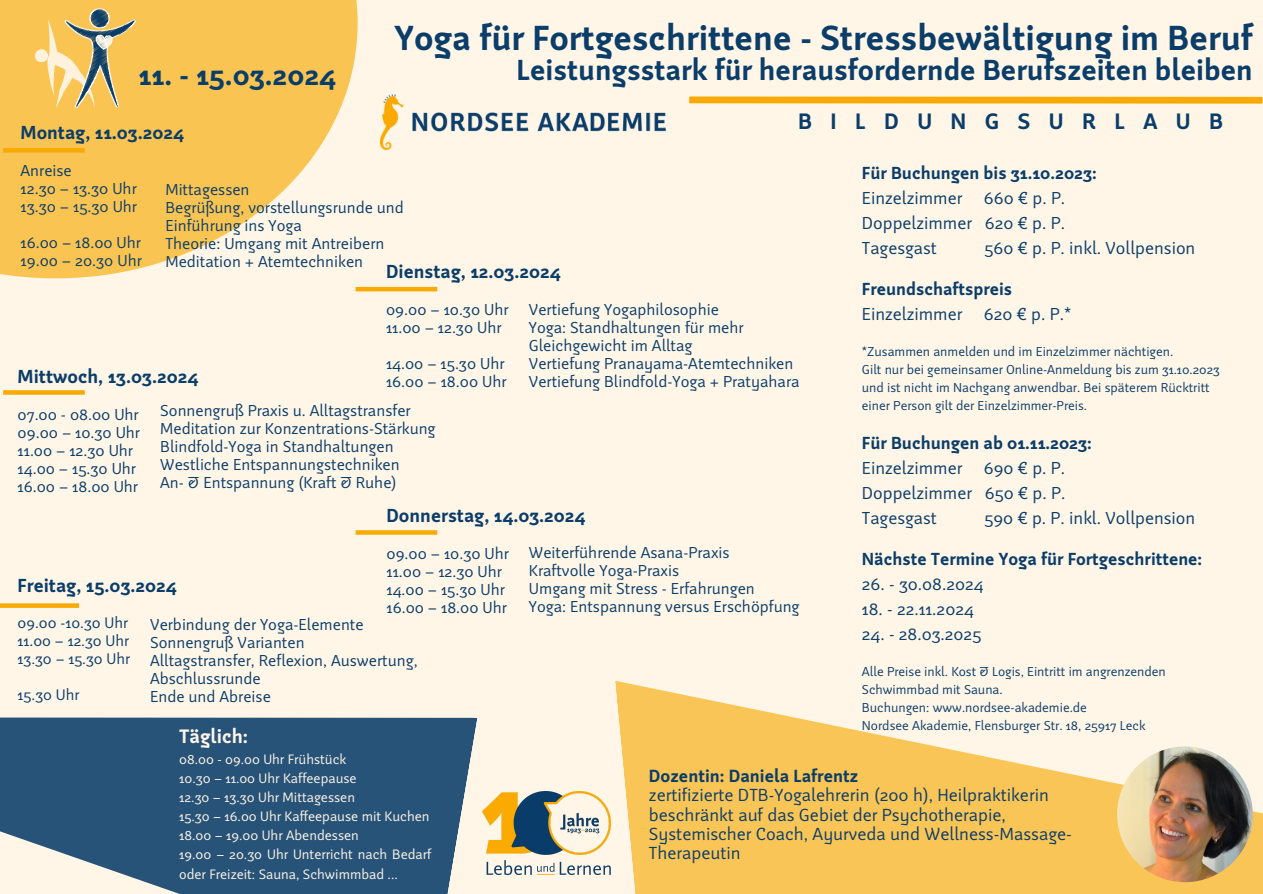
<style>
.page{position:relative;width:1263px;height:894px;background:#fff}
.page>*{position:absolute;margin:0;border:0;box-sizing:border-box;transform-origin:0 0}
.t1{font:700 36px "Weitalic";color:#0b3d69}
.t2{font:700 30px "Weitalic";color:#0b3d69}
.t3{font:700 23.1px "Weitalic";letter-spacing:.8em;color:#0b3d69}
.t4{font:700 20.1px "Weitalic";color:#fff6e8}
.t5{font:700 19.5px "Weitalic";color:#0b3d69}
.t6{font:18.15px/19.2px "Weitalic";color:#0b3d69}
.t7{font:18px/25px "Weitalic";color:#0b3d69}
.t8{font:700 18px "Weitalic";color:#0b3d69}
.t9{font:16.5px/18px "Weitalic";color:#0b3d69}
.t10{font:15.9px/18px "Weitalic";color:#0b3d69}
.t11{font:14.25px/19px "Weitalic";color:#fff6e8}
.t12{font:13.5px/18px "Weitalic";color:#0b3d69}
.s1{font-weight:700}
</style>
<div class="page">
<div style="left:0;top:0;width:1263px;height:893px;background:#fff6e8"></div>
<svg style="left:0;top:0;width:357px;height:278px;fill:#fac453"></svg>
<div style="left:689px;top:96px;width:573px;height:8px;background:#f8a902"></div>
<hr style="left:3px;top:148px;width:82px;height:4px;background:#f8a902">
<hr style="left:356px;top:287px;width:81px;height:4px;background:#f8a902">
<svg style="left:3px;top:390px;width:82px;height:4px"></svg>
<svg style="left:356px;top:530px;width:81px;height:4px"></svg>
<svg style="left:0;top:603px;width:79px;height:4px"></svg>
<svg style="left:0;top:717px;width:477px;height:176px;background:#3c6282"></svg>
<svg style="left:615px;top:681px;width:648px;height:212px;fill:#fac557"></svg>
<img style="left:482px;top:791px;width:128px;height:83px">
<svg style="left:35px;top:8px;width:100px;height:100px;background:#debc6f"></svg>
<img style="left:1117px;top:746px;width:136px;height:135px;border-radius:50%">
<img style="left:381px;top:94px;width:285px;height:55px">
<h4 class="t2" style="left:138px;top:57px;width:199px">11. - 15.03.2024</h4>
<p class="t1" style="left:395px;top:15px;width:859px">Yoga für Fortgeschrittene - Stressbewältigung im Beruf</p>
<p class="t2" style="left:517px;top:51px;width:738px">Leistungsstark für herausfordernde Berufszeiten bleiben</p>
<h3 class="t3" style="left:798px;top:107px;width:426px">BILDUNGSURLAUB</h3>
<p class="t5" style="left:21px;top:120px;width:165px">Montag, 11.03.2024</p>
<p class="t9" style="left:21px;top:161px;width:118px">Anreise<br>12.30 – 13.30 Uhr<br>13.30 – 15.30 Uhr</p>
<h1 class="t9" style="left:21px;top:233px;width:123px">16.00 – 18.00 Uhr<br>19.00 – 20.30 Uhr</h1>
<h5 class="t7" style="left:862px;top:159px;width:236px"><span class="s1">Für Buchungen bis 31.10.2023:<br></span>Einzelzimmer 660 € p. P.<br>Doppelzimmer 620 € p. P.<br>Tagesgast</h5>
<h3 class="t9" style="left:165px;top:180px;width:240px">Mittagessen<br>Begrüßung, vorstellungsrunde und<br>Einführung ins Yoga<br>Theorie: Umgang mit Antreibern<br>Meditation + Atemtechniken</h3>
<h5 class="t5" style="left:386px;top:259px;width:176px">Dienstag, 12.03.2024</h5>
<h5 class="t9" style="left:386px;top:300px;width:124px">09.00 – 10.30 Uhr<br>11.00 – 12.30 Uhr</h5>
<h1 class="t9" style="left:386px;top:354px;width:122px">14.00 – 15.30 Uhr<br>16.00 – 18.00 Uhr</h1>
<h5 class="t7" style="left:984px;top:234px;width:212px">560 € p. P. inkl. Vollpension</h5>
<h5 class="t7" style="left:862px;top:275px;width:211px"><span class="s1">Freundschaftspreis<br></span>Einzelzimmer 620 € p. P.*</h5>
<h3 class="t12" style="left:862px;top:342px;width:313px">*Zusammen anmelden und im Einzelzimmer nächtigen.</h3>
<h5 class="t12" style="left:862px;top:360px;width:359px">Gilt nur bei gemeinsamer Online-Anmeldung bis zum 31.10.2023 und ist nicht im Nachgang anwendbar. Bei späterem Rücktritt einer Person gilt der Einzelzimmer-Preis.</h5>
<h5 class="t7" style="left:862px;top:429px;width:232px"><span class="s1">Für Buchungen ab 01.11.2023:<br></span>Einzelzimmer 690 € p. P.<br>Doppelzimmer 650 € p. P.<br>Tagesgast</h5>
<p class="t9" style="left:529px;top:300px;width:266px">Vertiefung Yogaphilosophie<br>Yoga: Standhaltungen für mehr<br>Gleichgewicht im Alltag<br>Vertiefung Pranayama-Atemtechniken</p>
<h2 class="t5" style="left:18px;top:364px;width:182px">Mittwoch, 13.03.2024</h2>
<p class="t9" style="left:529px;top:372px;width:272px">Vertiefung Blindfold-Yoga + Pratyahara</p>
<h4 class="t9" style="left:18px;top:405px;width:124px">07.00 - 08.00 Uhr<br>09.00 – 10.30 Uhr<br>11.00 – 12.30 Uhr<br>14.00 – 15.30 Uhr<br>16.00 – 18.00 Uhr</h4>
<h4 class="t9" style="left:160px;top:401px;width:277px">Sonnengruß Praxis u. Alltagstransfer Meditation zur Konzentrations-Stärkung Blindfold-Yoga in Standhaltungen Westliche Entspannungstechniken<br>An- &amp; Entspannung (Kraft &amp; Ruhe)</h4>
<p class="t5" style="left:387px;top:503px;width:200px">Donnerstag, 14.03.2024</p>
<p class="t9" style="left:387px;top:543px;width:124px">09.00 – 10.30 Uhr<br>11.00 – 12.30 Uhr<br>14.00 – 15.30 Uhr<br>16.00 – 18.00 Uhr</p>
<h4 class="t9" style="left:529px;top:543px;width:272px">Weiterführende Asana-Praxis<br>Kraftvolle Yoga-Praxis<br>Umgang mit Stress - Erfahrungen<br>Yoga: Entspannung versus Erschöpfung</h4>
<h5 class="t7" style="left:984px;top:504px;width:212px">590 € p. P. inkl. Vollpension</h5>
<h5 class="t8" style="left:862px;top:547px;width:342px">Nächste Termine Yoga für Fortgeschrittene:</h5>
<h5 class="t7" style="left:862px;top:570px;width:123px">26. - 30.08.2024</h5>
<h5 class="t7" style="left:862px;top:595px;width:113px">18. - 22.11.2024</h5>
<h5 class="t7" style="left:862px;top:620px;width:121px">24. - 28.03.2025</h5>
<p class="t12" style="left:862px;top:662px;width:305px">Alle Preise inkl. Kost &amp; Logis, Eintritt im angrenzenden<br>Schwimmbad mit Sauna.</p>
<p class="t12" style="left:862px;top:698px;width:227px">Buchungen: www.nordsee-akademie.de</p>
<p class="t12" style="left:862px;top:716px;width:285px">Nordsee Akademie, Flensburger Str. 18, 25917 Leck</p>
<p class="t6" style="left:649px;top:765px;width:424px"><span class="s1">Dozentin: Daniela Lafrentz<br></span>zertifizierte DTB-Yogalehrerin (200 h), Heilpraktikerin beschränkt auf das Gebiet der Psychotherapie, Systemischer Coach, Ayurveda und Wellness-Massage-Therapeutin</p>
<h4 class="t5" style="left:18px;top:572px;width:161px">Freitag, 15.03.2024</h4>
<p class="t10" style="left:18px;top:612px;width:114px">09.00 -10.30 Uhr<br>11.00 – 12.30 Uhr<br>13.30 – 15.30 Uhr</p>
<p class="t10" style="left:18px;top:684px;width:63px">15.30 Uhr</p>
<p class="t9" style="left:150px;top:614px;width:269px">Verbindung der Yoga-Elemente<br>Sonnengruß Varianten<br>Alltagstransfer, Reflexion, Auswertung,<br>Abschlussrunde<br>Ende und Abreise</p>
<h5 class="t4" style="left:179px;top:723px;width:70px">Täglich:</h5>
<h5 class="t11" style="left:179px;top:749px;width:169px">08.00 - 09.00 Uhr Frühstück</h5>
<h5 class="t11" style="left:179px;top:768px;width:179px">10.30 – 11.00 Uhr Kaffeepause</h5>
<h3 class="t11" style="left:179px;top:787px;width:177px">12.30 – 13.30 Uhr Mittagessen</h3>
<h5 class="t11" style="left:179px;top:806px;width:252px">15.30 – 16.00 Uhr Kaffeepause mit Kuchen</h5>
<h5 class="t11" style="left:179px;top:825px;width:181px">18.00 – 19.00 Uhr Abendessen</h5>
<h3 class="t11" style="left:179px;top:844px;width:254px">19.00 – 20.30 Uhr Unterricht nach Bedarf oder Freizeit: Sauna, Schwimmbad ...</h3>
</div>
